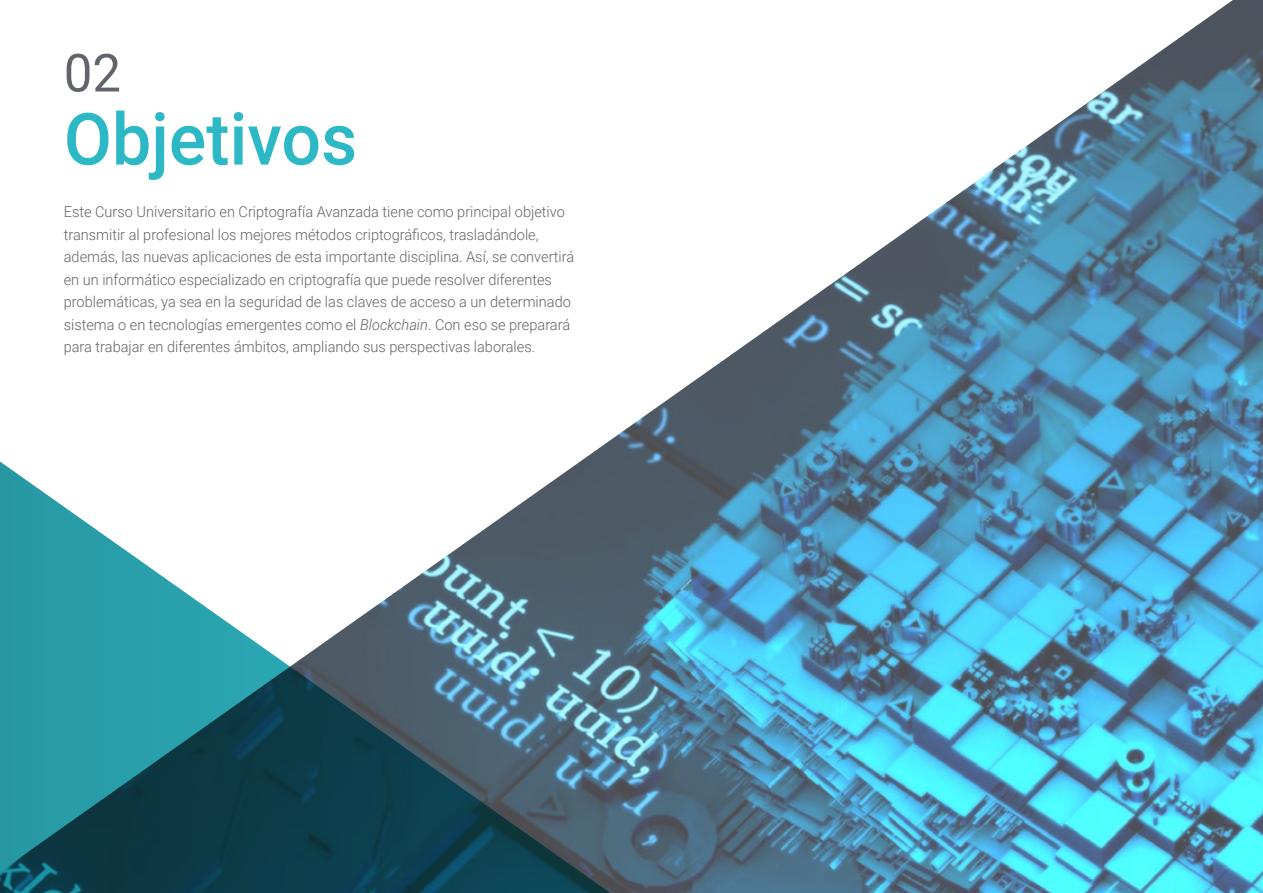
<style>
.page{position:relative;width:1263px;height:893px;background:#fff}
.page>*{position:absolute;margin:0;border:0;box-sizing:border-box;transform-origin:0 0}
.t1{font:500 72px "Roboto";color:#2db8c5}
.t2{font:52.5px "Roboto";color:#61646a}
.t3{font:300 15px/22.5px "Roboto";color:#61646a}
.s1{font-style:italic}
</style>
<div class="page">
<img style="left:602px;top:0;width:661px;height:893px">
<svg style="left:0;top:446px;width:640px;height:447px"></svg>
<h2 class="t2" style="left:64px;top:36px;width:59px">02</h2>
<h1 class="t1" style="left:64px;top:89px;width:295px">Objetivos</h1>
<p class="t3" style="left:64px;top:200px;width:512px">Este Curso Universitario en Criptografía Avanzada tiene como principal objetivo transmitir al profesional los mejores métodos criptográficos, trasladándole, además, las nuevas aplicaciones de esta importante disciplina. Así, se convertirá en un informático especializado en criptografía que puede resolver diferentes problemáticas, ya sea en la seguridad de las claves de acceso a un determinado sistema o en tecnologías emergentes como el <span class="s1">Blockchain</span>. Con eso se preparará para trabajar en diferentes ámbitos, ampliando sus perspectivas laborales.</p>
</div>
